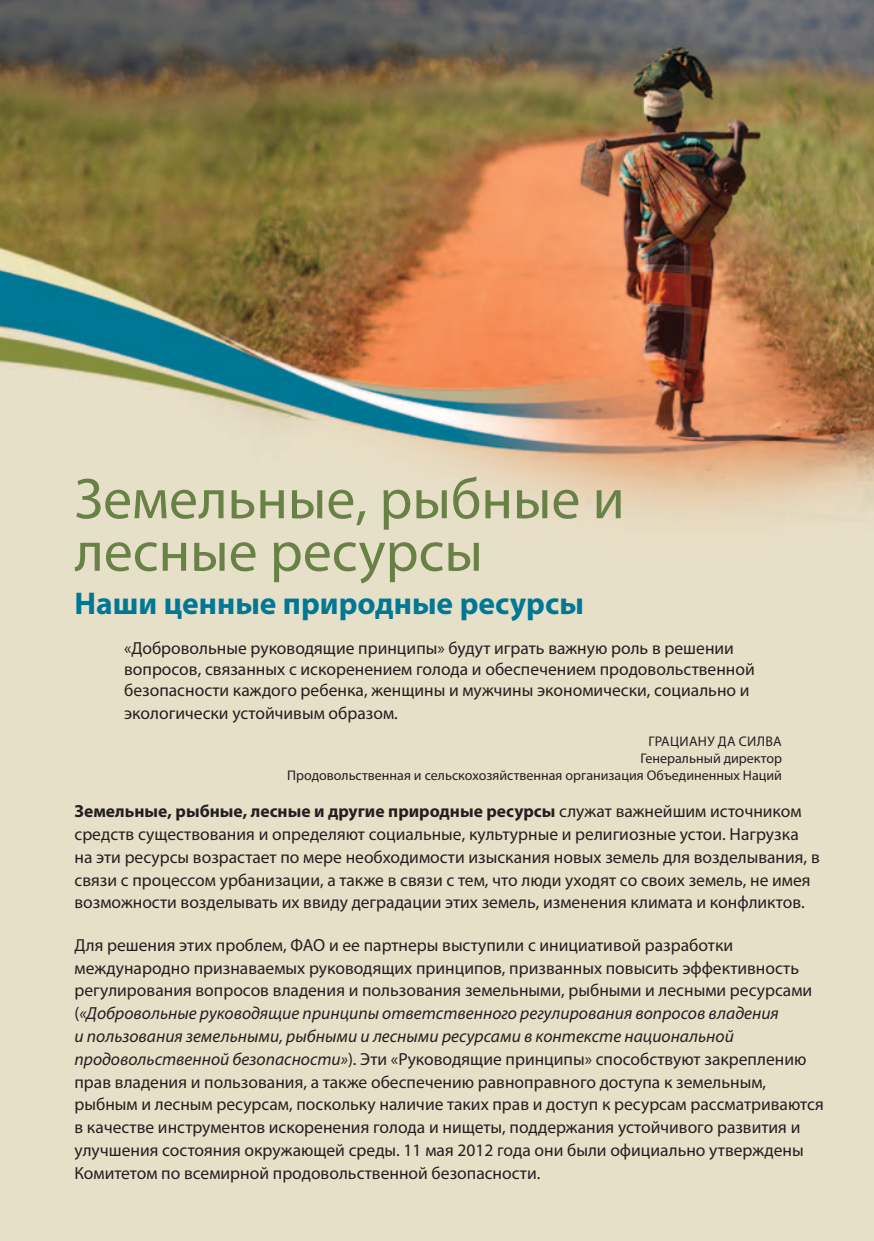
<style>
.page{position:relative;width:874px;height:1241px;background:#fff}
.page>*{position:absolute;margin:0;border:0;box-sizing:border-box;transform-origin:0 0}
.t1{font:57.75px/52.5px "Myriad Pro";color:#698146}
.t2{font:700 31.5px "Myriad Pro";color:#007794}
.t3{font:17.5px/22.8px "Myriad Pro";color:#231f20}
.t4{font:14px/16.8px "Myriad Pro";color:#231f20;text-align:right}
.s1{font-weight:700}
.s2{font-style:italic}
</style>
<div class="page">
<img style="left:0;top:0;width:873px;height:1240px">
<h1 class="t1" style="left:74px;top:471px;width:551px">Земельные, рыбные и лесные ресурсы</h1>
<h2 class="t2" style="left:74px;top:582px;width:510px">Наши ценные природные ресурсы</h2>
<p class="t3" style="left:124px;top:637px;width:632px;line-height:21px">«Добровольные руководящие принципы» будут играть важную роль в решении вопросов, связанных с искоренением голода и обеспечением продовольственной безопасности каждого ребенка, женщины и мужчины экономически, социально и</p>
<p class="t3" style="left:124px;top:701px;width:275px">экологически устойчивым образом.</p>
<p class="t4" style="left:287px;top:732px;width:496px">Грациану да Силва<br>Генеральный директор<br>Продовольственная и сельскохозяйственная организация Объединенных Наций</p>
<p class="t3" style="left:74px;top:799px;width:746px"><span class="s1">Земельные, рыбные, лесные и другие природные ресурсы</span> служат важнейшим источником средств существования и определяют социальные, культурные и религиозные устои. Нагрузка на эти ресурсы возрастает по мере необходимости изыскания новых земель для возделывания, в связи с процессом урбанизации, а также в связи с тем, что люди уходят со своих земель, не имея возможности возделывать их ввиду деградации этих земель, изменения климата и конфликтов.</p>
<p class="t3" style="left:74px;top:933px;width:750px">Для решения этих проблем, ФАО и ее партнеры выступили с инициативой разработки международно признаваемых руководящих принципов, призванных повысить эффективность регулирования вопросов владения и пользования земельными, рыбными и лесными ресурсами (<span class="s2">«Добровольные руководящие принципы ответственного регулирования вопросов владения<br>и пользования земельными, рыбными и лесными ресурсами в контексте национальной продовольственной безопасности»</span>). Эти «Руководящие принципы» способствуют закреплению прав владения и пользования, а также обеспечению равноправного доступа к земельным, рыбным и лесным ресурсам, поскольку наличие таких прав и доступ к ресурсам рассматриваются в качестве инструментов искоренения голода и нищеты, поддержания устойчивого развития и улучшения состояния окружающей среды. 11 мая 2012 года они были официально утверждены Комитетом по всемирной продовольственной безопасности.</p>
</div>
